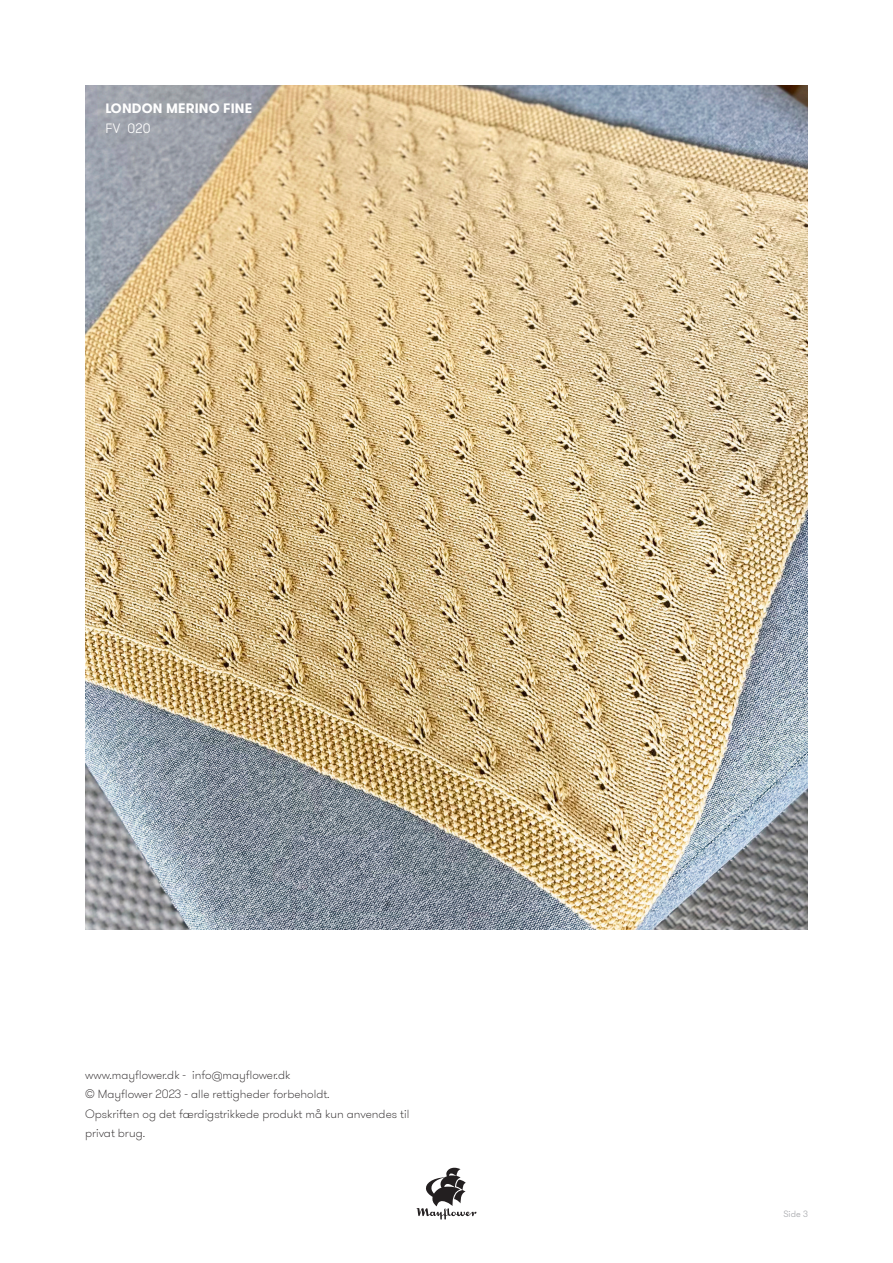
<style>
.page{position:relative;width:893px;height:1263px;background:#fff}
.page>*{position:absolute;margin:0;border:0;box-sizing:border-box;transform-origin:0 0}
.t1{font:700 13.5px "GT Walsheim Pro";letter-spacing:.015em;color:#fff}
.t2{font:300 13.5px "GT Walsheim Pro";color:#fff}
.t3{font:100 12px/19.5px "GT Walsheim Pro";color:#231f20}
.t4{font:300 9px "GT Walsheim Pro";color:#a8a9ad}
</style>
<div class="page">
<svg style="left:417px;top:1168px;width:59px;height:51px"></svg>
<img style="left:85px;top:85px;width:723px;height:844px">
<p class="t1" style="left:105px;top:100px;width:149px">LONDON MERINO FINE</p>
<p class="t2" style="left:105px;top:120px;width:47px">FV 020</p>
<p class="t3" style="left:85px;top:1065px;width:207px">www.mayflower.dk - info@mayflower.dk</p>
<p class="t3" style="left:85px;top:1084px;width:246px">© Mayflower 2023 - alle rettigheder forbeholdt.</p>
<p class="t3" style="left:85px;top:1104px;width:326px">Opskriften og det færdigstrikkede produkt må kun anvendes til privat brug.</p>
<p class="t4" style="left:783px;top:1208px;width:26px">Side 3</p>
</div>
